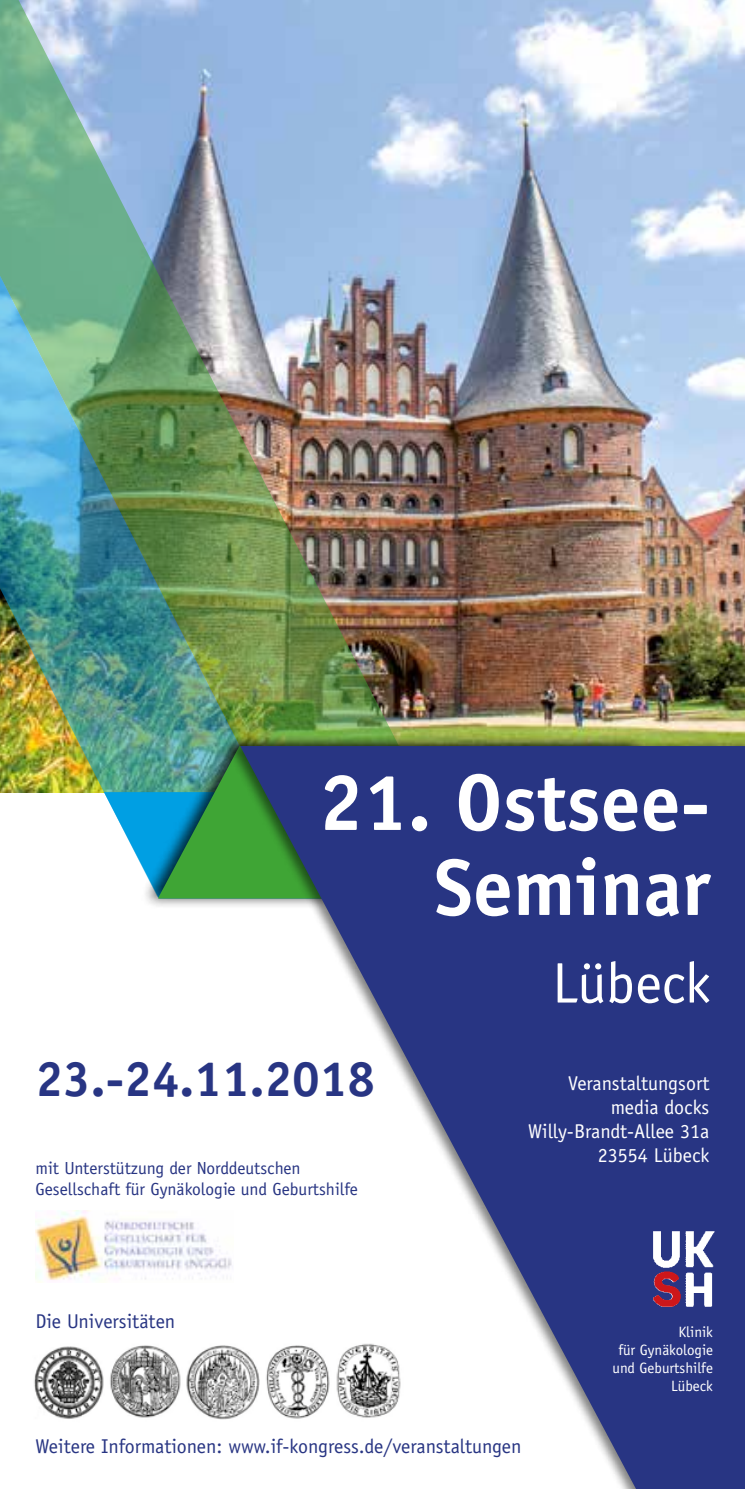
<style>
.page{position:relative;width:745px;height:1489px;background:#fff}
.page>*{position:absolute;margin:0;border:0;box-sizing:border-box;transform-origin:0 0}
.t1{font:700 80px/85px "Officina Sans";color:#fff;text-align:right}
.t2{font:57.5px "Officina Sans";color:#fff}
.t3{font:700 49.75px "Officina Sans";color:#283583}
.t4{font:20px "Officina Sans";color:#283583}
.t5{font:20px/24px "Officina Sans";color:#fff;text-align:right}
.t6{font:17.5px/21px "Officina Sans";color:#283583}
.t7{font:15px/18px "Officina Sans";color:#fff;text-align:right}
</style>
<div class="page">
<img style="left:435px;top:0;width:309px;height:736px">
<img style="left:0;top:0;width:435px;height:732px">
<img style="left:0;top:79px;width:284px;height:714px">
<svg style="left:104px;top:792px;width:36px;height:71px"></svg>
<div style="left:140px;top:732px;width:505px;height:177px;background:#000;opacity:.75"></div>
<svg style="left:158px;top:746px;width:67px;height:152px;background:#339777"></svg>
<div style="left:225px;top:736px;width:519px;height:752px;background:#000;opacity:.5"></div>
<svg style="left:240px;top:746px;width:504px;height:742px;fill:#283583"></svg>
<img style="left:34px;top:1329px;width:369px;height:100px">
<img style="left:647px;top:1224px;width:72px;height:89px">
<img style="left:647px;top:1268px;width:36px;height:45px">
<img style="left:35px;top:1210px;width:199px;height:72px">
<h1 class="t1" style="left:318px;top:759px;width:393px">21. Ostsee-<br>Seminar</h1>
<h3 class="t3" style="left:35px;top:1047px;width:341px">23.-24.11.2018</h3>
<p class="t6" style="left:35px;top:1157px;width:324px">mit Unterstützung der Norddeutschen<br>Gesellschaft für Gynäkologie und Geburtshilfe</p>
<h2 class="t2" style="left:551px;top:950px;width:159px">Lübeck</h2>
<p class="t5" style="left:527px;top:1071px;width:183px">Veranstaltungsort media docks<br>Willy-Brandt-Allee 31a<br>23554 Lübeck</p>
<p class="t4" style="left:35px;top:1309px;width:141px">Die Universitäten</p>
<p class="t4" style="left:35px;top:1433px;width:487px">Weitere Informationen: www.if-kongress.de/veranstaltungen</p>
<p class="t7" style="left:612px;top:1322px;width:102px">Klinik<br>für Gynäkologie und Geburtshilfe<br>Lübeck</p>
</div>
